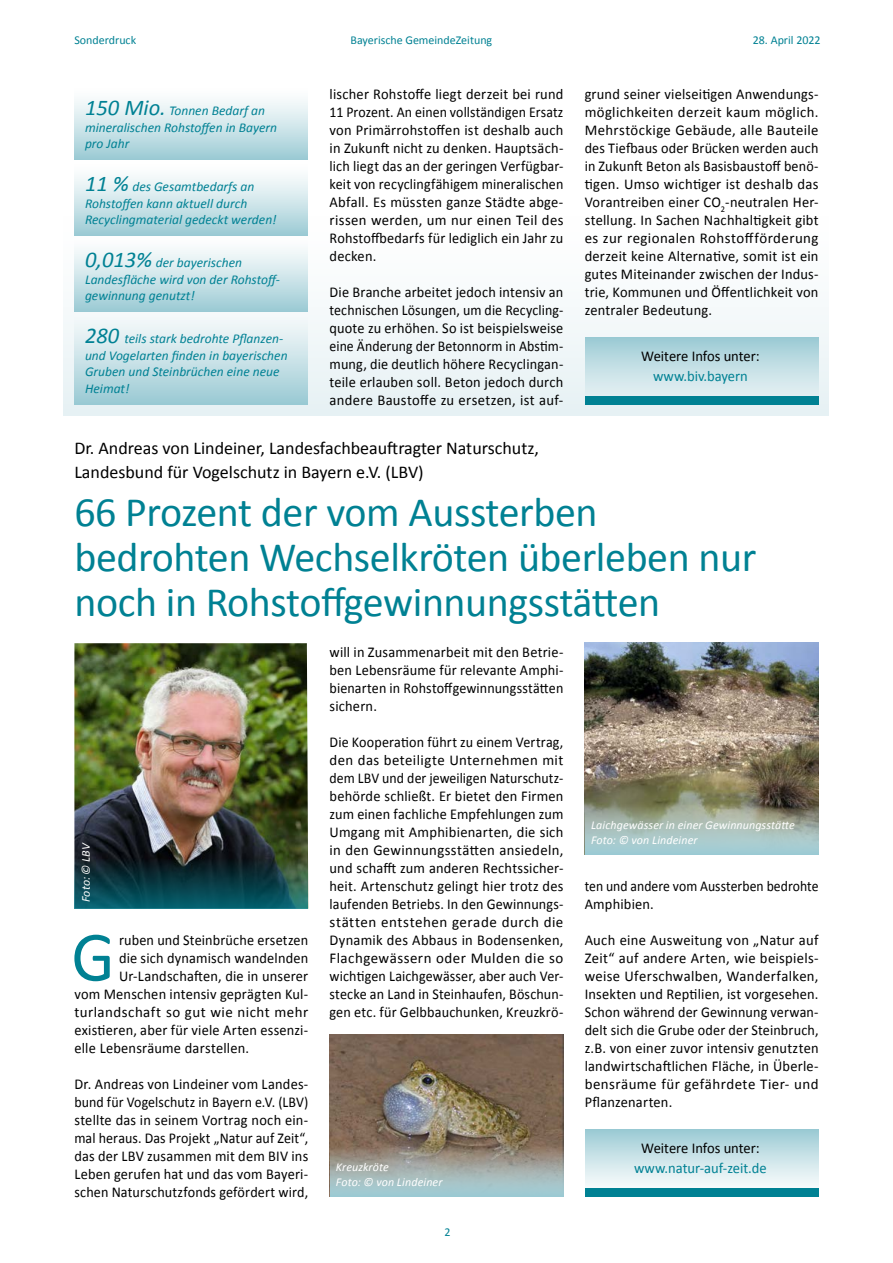
<style>
.page{position:relative;width:893px;height:1263px;background:#fff}
.page>*{position:absolute;margin:0;border:0;box-sizing:border-box;transform-origin:0 0}
.t1{font:71.7px "Calibri";color:#008193;scale:.96 1}
.t2{font:42px/45px "Calibri";letter-spacing:-.01em;color:#008193}
.t3{font:18px/24px "Calibri";color:#000}
.t4{font:15px/18px "Calibri";letter-spacing:.01em;color:#000;text-align:justify;scale:.96 1}
.t5{font:15px/18px "Calibri";letter-spacing:.01em;color:#000;text-align:justify;scale:.94 1}
.t6{font:15px/18px "Calibri";letter-spacing:.01em;color:#000;text-align:justify}
.t7{font:15px/18px "Calibri";letter-spacing:.01em;color:#000;text-align:justify;scale:.95 1}
.t8{font:15px/18px "Calibri";letter-spacing:.01em;color:#000;scale:.91 1}
.t9{font:15px "Calibri";color:#008194}
.t10{font:15px "Calibri";letter-spacing:.03em;color:#000}
.t11{font:italic 13.5px/16.5px "Calibri";color:#008194}
.t12{font:italic 12px/15px "Calibri";letter-spacing:.005em;color:#fff}
.t13{font:12px "Calibri";color:#008193}
.s1{font-size:22.5px}
</style>
<div class="page">
<img style="left:330px;top:1035px;width:233px;height:111px">
<img style="left:585px;top:643px;width:234px;height:161px">
<div style="left:64px;top:215px;width:765px;height:201px;background:linear-gradient(to bottom,#fff,#e7f1f4)"></div>
<div style="left:74px;top:164px;width:234px;height:72px;background:linear-gradient(to bottom,#fff,#9fcdd6)"></div>
<div style="left:74px;top:240px;width:234px;height:72px;background:linear-gradient(to bottom,#fff,#9eccd5)"></div>
<div style="left:74px;top:316px;width:234px;height:89px;background:linear-gradient(to bottom,#f9fbfb,#9acad4)"></div>
<div style="left:74px;top:88px;width:234px;height:72px;background:linear-gradient(to bottom,#fff,#9fcdd6)"></div>
<svg style="left:585px;top:337px;width:233px;height:59px;background:#c1dee4"></svg>
<div style="left:585px;top:396px;width:234px;height:9px;background:#008193"></div>
<svg style="left:585px;top:1129px;width:233px;height:57px;background:#c9e2e7"></svg>
<div style="left:585px;top:1188px;width:234px;height:9px;background:#008193"></div>
<img style="left:74px;top:643px;width:234px;height:215px">
<svg style="left:74px;top:858px;width:234px;height:51px;background:#104148"></svg>
<svg style="left:330px;top:1146px;width:233px;height:50px;background:#9ea9a5"></svg>
<svg style="left:585px;top:804px;width:234px;height:51px;background:#9fb4ad"></svg>
<p class="t13" style="left:74px;top:32px;width:63px">Sonderdruck</p>
<p class="t13" style="left:350px;top:32px;width:143px">Bayerische GemeindeZeitung</p>
<p class="t13" style="left:753px;top:32px;width:69px">28. April 2022</p>
<p class="t11" style="left:85px;top:102px;width:194px"><span class="s1">150 Mio.</span> Tonnen Bedarf an mineralischen Rohstoffen in Bayern pro Jahr</p>
<p class="t11" style="left:85px;top:178px;width:193px"><span class="s1">11 %</span> des Gesamtbedarfs an<br>Rohstoffen kann aktuell durch<br>Recyclingmaterial gedeckt werden!</p>
<p class="t11" style="left:85px;top:254px;width:196px"><span class="s1">0,013%</span> der bayerischen<br>Landesfläche wird von der Rohstoff&shy;gewinnung genutzt!</p>
<p class="t11" style="left:85px;top:330px;width:204px"><span class="s1">280</span> teils stark bedrohte Pflanzen&shy;und Vogelarten finden in bayerischen<br>Gruben und Steinbrüchen eine neue<br>Heimat!</p>
<p class="t4" style="left:330px;top:85px;width:245px">lischer Rohstoffe liegt derzeit bei rund 11 Prozent. An einen vollständigen Ersatz von Primärrohstoffen ist deshalb auch in Zukunft nicht zu denken. Hauptsäch&shy;lich liegt das an der geringen Verfügbar&shy;keit von recyclingfähigem mineralischen Abfall. Es müssten ganze Städte abge&shy;rissen werden, um nur einen Teil des Rohstoffbedarfs für lediglich ein Jahr zu decken.</p>
<p class="t7" style="left:330px;top:283px;width:248px">Die Branche arbeitet jedoch intensiv an technischen Lösungen, um die Recycling&shy;quote zu erhöhen. So ist beispielsweise eine Änderung der Betonnorm in Abstim&shy;mung, die deutlich höhere Recyclingan&shy;teile erlauben soll. Beton jedoch durch andere Baustoffe zu ersetzen, ist auf-</p>
<p class="t4" style="left:585px;top:85px;width:245px">grund seiner vielseitigen Anwendungs&shy;möglichkeiten derzeit kaum möglich.<br>Mehrstöckige Gebäude, alle Bauteile des Tiefbaus oder Brücken werden auch in Zukunft Beton als Basisbaustoff benö&shy;tigen. Umso wichtiger ist deshalb das Vorantreiben einer CO<sub>2</sub>-neutralen Her&shy;stellung. In Sachen Nachhaltigkeit gibt es zur regionalen Rohstoffförderung derzeit keine Alternative, somit ist ein gutes Miteinander zwischen der Indus&shy;trie, Kommunen und Öffentlichkeit von zentraler Bedeutung.</p>
<p class="t6" style="left:641px;top:347px;width:120px">Weitere Infos unter:</p>
<p class="t9" style="left:653px;top:367px;width:96px">www.biv.bayern</p>
<p class="t3" style="left:74px;top:436px;width:466px">Dr. Andreas von Lindeiner, Landesfachbeauftragter Naturschutz,<br>Landesbund für Vogelschutz in Bayern e.V. (LBV)</p>
<h2 class="t2" style="left:74px;top:490px;width:683px">66 Prozent der vom Aussterben bedrohten Wechselkröten überleben nur noch in Rohstoffgewinnungsstätten</h2>
<p class="t12" style="left:78px;top:902px;width:61px;rotate:-90deg">Foto: © LBV</p>
<h1 class="t1" style="left:71px;top:911px;width:47px">G</h1>
<p class="t7" style="left:119px;top:931px;width:201px">ruben und Steinbrüche ersetzen</p>
<p class="t4" style="left:119px;top:949px;width:199px">die sich dynamisch wandelnden</p>
<p class="t4" style="left:119px;top:967px;width:199px">Ur-Landschaften, die in unserer</p>
<p class="t4" style="left:74px;top:985px;width:245px">vom Menschen intensiv geprägten Kul-</p>
<p class="t10" style="left:74px;top:1002px;width:235px">turlandschaft so gut wie nicht mehr</p>
<p class="t4" style="left:74px;top:1021px;width:245px">existieren, aber für viele Arten essenzi-</p>
<p class="t4" style="left:74px;top:1039px;width:183px">elle Lebensräume darstellen.</p>
<p class="t4" style="left:74px;top:1075px;width:245px">Dr. Andreas von Lindeiner vom Landes&shy;bund für Vogelschutz in Bayern e.V. (LBV) stellte das in seinem Vortrag noch ein&shy;mal heraus. Das Projekt „Natur auf Zeit“, das der LBV zusammen mit dem BIV ins Leben gerufen hat und das vom Bayeri&shy;schen Naturschutzfonds gefördert wird,</p>
<p class="t4" style="left:330px;top:643px;width:245px">will in Zusammenarbeit mit den Betrie&shy;ben Lebensräume für relevante Amphi&shy;bienarten in Rohstoffgewinnungsstätten sichern.</p>
<p class="t5" style="left:330px;top:733px;width:250px">Die Kooperation führt zu einem Vertrag, den das beteiligte Unternehmen mit dem LBV und der jeweiligen Naturschutz&shy;behörde schließt. Er bietet den Firmen zum einen fachliche Empfehlungen zum Umgang mit Amphibienarten, die sich in den Gewinnungsstätten ansiedeln, und schafft zum anderen Rechtssicher&shy;heit. Artenschutz gelingt hier trotz des laufenden Betriebs. In den Gewinnungs&shy;stätten entstehen gerade durch die Dynamik des Abbaus in Bodensenken, Flachgewässern oder Mulden die so wichtigen Laichgewässer, aber auch Ver&shy;stecke an Land in Steinhaufen, Böschun&shy;gen etc. für Gelbbauchunken, Kreuzkrö-</p>
<p class="t12" style="left:336px;top:1159px;width:108px">Kreuzkröte<br>Foto: © von Lindeiner</p>
<p class="t13" style="left:444px;top:1224px;width:8px">2</p>
<p class="t12" style="left:591px;top:817px;width:205px">Laichgewässer in einer Gewinnungsstätte<br>Foto: © von Lindeiner</p>
<p class="t8" style="left:585px;top:877px;width:258px">ten und andere vom Aussterben bedrohte<br>Amphibien.</p>
<p class="t6" style="left:585px;top:931px;width:235px">Auch eine Ausweitung von „Natur auf Zeit“ auf andere Arten, wie beispiels&shy;weise Uferschwalben, Wanderfalken, Insekten und Reptilien, ist vorgesehen.<br>Schon während der Gewinnung verwan&shy;delt sich die Grube oder der Steinbruch, z.B. von einer zuvor intensiv genutzten landwirtschaftlichen Fläche, in Überle&shy;bensräume für gefährdete Tier- und Pflanzenarten.</p>
<p class="t6" style="left:641px;top:1139px;width:120px">Weitere Infos unter:</p>
<p class="t9" style="left:634px;top:1159px;width:134px">www.natur-auf-zeit.de</p>
</div>
